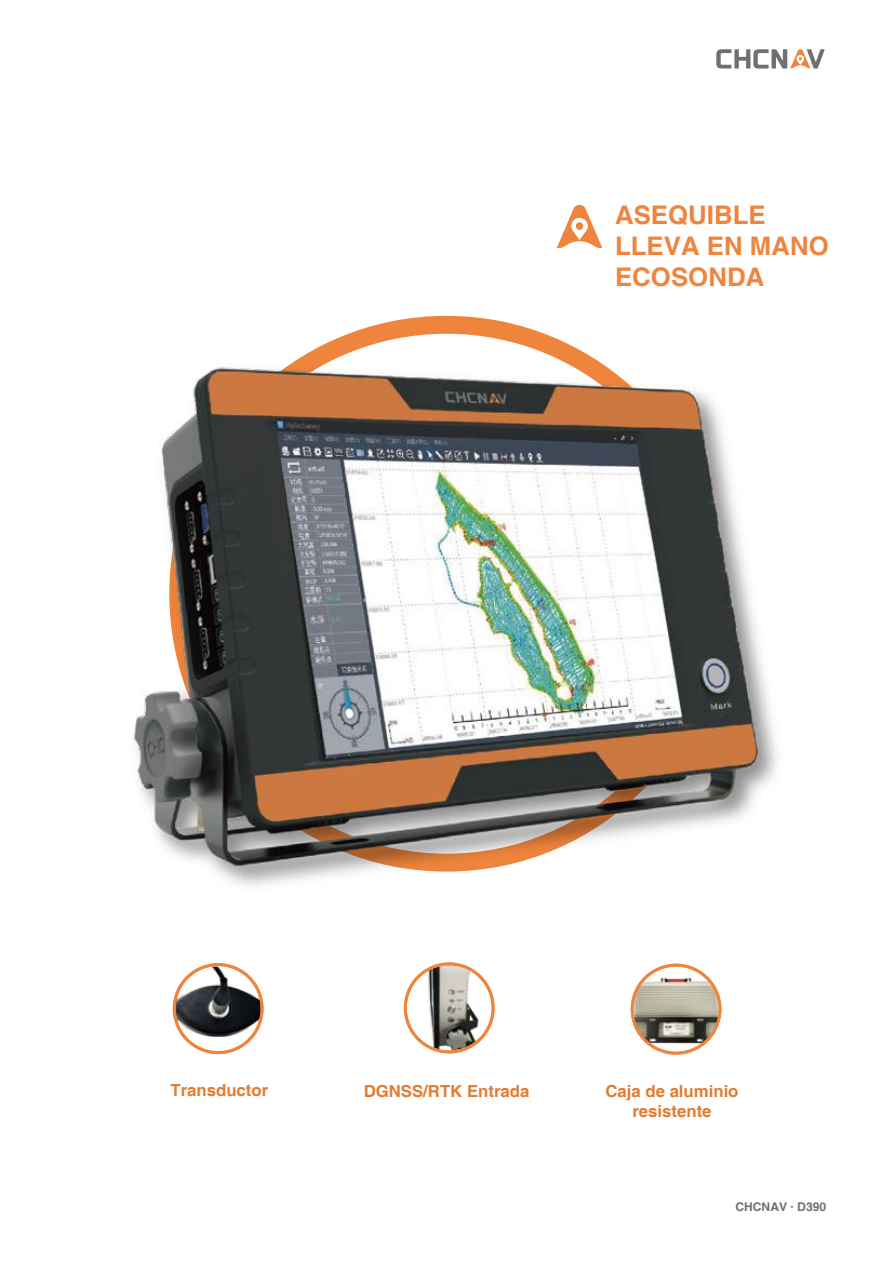
<style>
.page{position:relative;width:893px;height:1263px;background:#fff}
.page>*{position:absolute;margin:0;border:0;box-sizing:border-box;transform-origin:0 0}
.t1{font:700 25.65px/30.8px "Helvetica";color:#ef853d}
.t2{font:700 16.65px/20px "Helvetica";color:#e17c31;text-align:center}
.t3{font:700 12px "Helvetica";color:#717071}
</style>
<div class="page">
<svg style="left:716px;top:49px;width:109px;height:20px"></svg>
<svg style="left:348px;top:316px;width:197px;height:18px;fill:#ef853d"></svg>
<svg style="left:557px;top:205px;width:45px;height:43px"></svg>
<div style="left:576px;top:222px;width:7px;height:8px;background:#ef853d;border-radius:50%"></div>
<svg style="left:404px;top:962px;width:91px;height:91px"></svg>
<svg style="left:631px;top:964px;width:90px;height:91px"></svg>
<svg style="left:173px;top:963px;width:91px;height:91px"></svg>
<img style="left:132px;top:334px;width:646px;height:552px">
<h1 class="t1" style="left:615px;top:201px;width:215px">ASEQUIBLE<br>LLEVA EN MANO<br>ECOSONDA</h1>
<p class="t2" style="left:170px;top:1081px;width:99px">Transductor</p>
<p class="t2" style="left:364px;top:1082px;width:167px">DGNSS/RTK Entrada</p>
<p class="t2" style="left:605px;top:1082px;width:135px">Caja de aluminio resistente</p>
<p class="t3" style="left:735px;top:1199px;width:92px">CHCNAV · D390</p>
</div>
